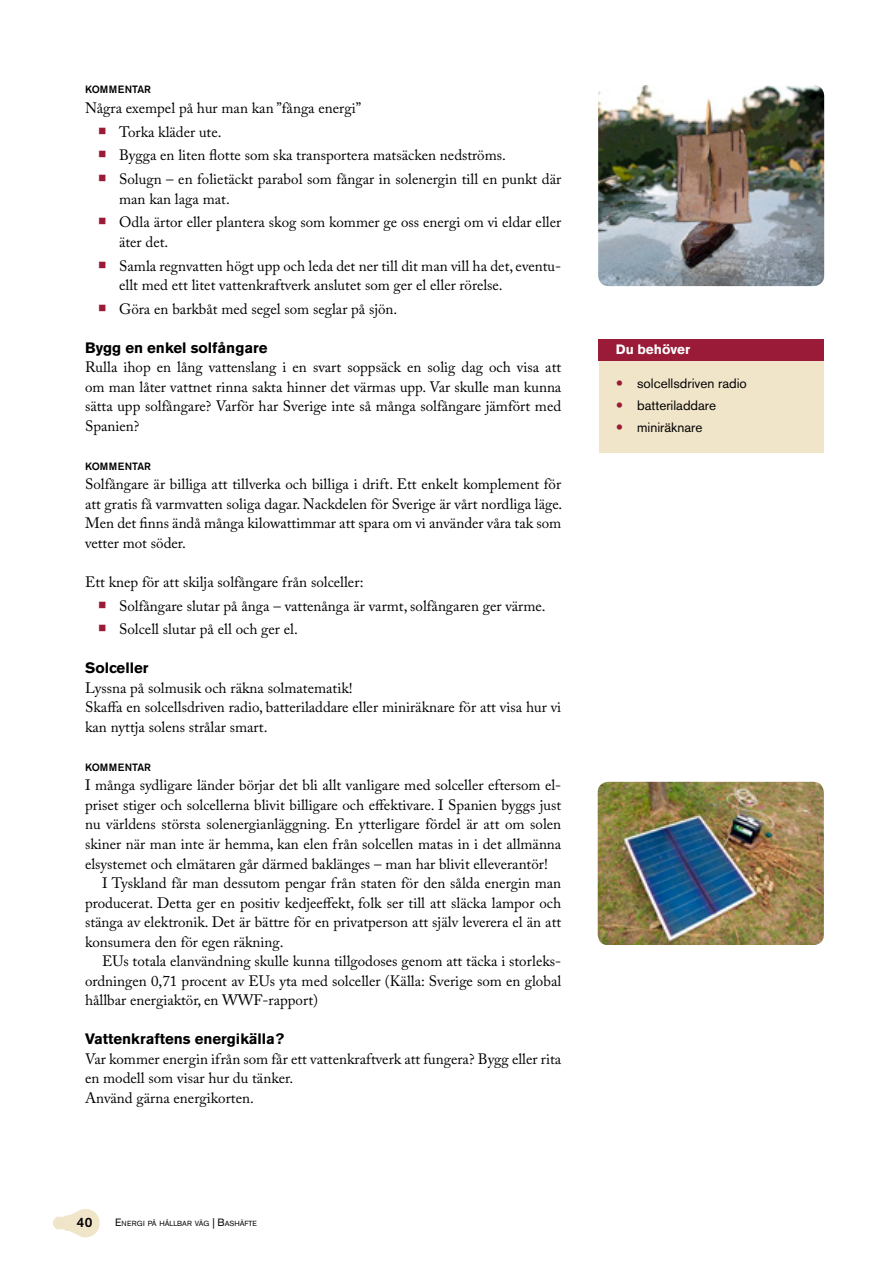
<style>
.page{position:relative;width:893px;height:1263px;background:#fff}
.page>*{position:absolute;margin:0;border:0;box-sizing:border-box;transform-origin:0 0}
.t1{font:15px/19.5px "Adobe Caslon Pro";color:#000}
.t2{font:700 15px "Akzidenz Grotesk BE";color:#000}
.t3{font:13.5px/22.2px "Akzidenz Grotesk BE";color:#000}
.t4{font:700 13.5px "Akzidenz Grotesk BE";color:#fff}
.t5{font:500 13.5px "Akzidenz Grotesk BE";color:#000}
.t6{font:500 10.5px "Akzidenz Grotesk BE";color:#000}
.t7{font:7.35px "Akzidenz Grotesk BE";color:#000}
.s1{font-size:10.5px}
</style>
<div class="page">
<svg style="left:53px;top:1209px;width:47px;height:28px"></svg>
<div style="left:599px;top:362px;width:224px;height:91px;background:#f0e4c9"></div>
<div style="left:599px;top:339px;width:225px;height:22px;background:#9a1b37"></div>
<img style="left:598px;top:85px;width:226px;height:201px">
<img style="left:598px;top:782px;width:226px;height:163px">
<p class="t6" style="left:85px;top:83px;width:67px">KOMMENTAR</p>
<p class="t1" style="left:119px;top:96px;width:444px;line-height:23.7px;text-indent:-34px">Några exempel på hur man kan ”fånga energi”<br>Torka kläder ute.<br>Bygga en liten flotte som ska transportera matsäcken nedströms.<br>Solugn – en folietäckt parabol som fångar in solenergin till en punkt där</p>
<p class="t1" style="left:119px;top:187px;width:444px;line-height:23.7px">man kan laga mat.<br>Odla ärtor eller plantera skog som kommer ge oss energi om vi eldar eller</p>
<p class="t1" style="left:119px;top:230px;width:444px;line-height:23.7px">äter det.<br>Samla regnvatten högt upp och leda det ner till dit man vill ha det, eventu-</p>
<p class="t1" style="left:119px;top:273px;width:385px;line-height:23.7px">ellt med ett litet vattenkraftverk anslutet som ger el eller rörelse.<br>Göra en barkbåt med segel som seglar på sjön.</p>
<p class="t2" style="left:85px;top:339px;width:184px">Bygg en enkel solfångare</p>
<p class="t1" style="left:85px;top:357px;width:478px;text-align:justify">Rulla ihop en lång vattenslang i en svart soppsäck en solig dag och visa att om man låter vattnet rinna sakta hinner det värmas upp. Var skulle man kunna sätta upp solfångare? Varför har Sverige inte så många solfångare jämfört med Spanien?</p>
<p class="t6" style="left:85px;top:460px;width:67px">KOMMENTAR</p>
<p class="t1" style="left:85px;top:474px;width:479px;text-align:justify">Solfångare är billiga att tillverka och billiga i drift. Ett enkelt komplement för att gratis få varmvatten soliga dagar. Nackdelen för Sverige är vårt nordliga läge.<br>Men det finns ändå många kilowattimmar att spara om vi använder våra tak som vetter mot söder.</p>
<p class="t1" style="left:119px;top:570px;width:428px;line-height:23.7px;text-indent:-34px">Ett knep för att skilja solfångare från solceller:<br>Solfångare slutar på ånga – vattenånga är varmt, solfångaren ger värme.<br>Solcell slutar på ell och ger el.</p>
<p class="t2" style="left:85px;top:659px;width:65px">Solceller</p>
<p class="t1" style="left:85px;top:678px;width:478px">Lyssna på solmusik och räkna solmatematik!<br>Skaffa en solcellsdriven radio, batteriladdare eller miniräknare för att visa hur vi kan nyttja solens strålar smart.</p>
<p class="t6" style="left:85px;top:761px;width:67px">KOMMENTAR</p>
<p class="t1" style="left:85px;top:775px;width:478px">I många sydligare länder börjar det bli allt vanligare med solceller eftersom el-</p>
<p class="t1" style="left:85px;top:795px;width:478px">priset stiger och solcellerna blivit billigare och effektivare. I Spanien byggs just</p>
<p class="t1" style="left:85px;top:814px;width:478px">nu världens största solenergianläggning. En ytterligare fördel är att om solen</p>
<p class="t1" style="left:85px;top:834px;width:478px">skiner när man inte är hemma, kan elen från solcellen matas in i det allmänna</p>
<p class="t1" style="left:85px;top:853px;width:464px">elsystemet och elmätaren går därmed baklänges – man har blivit elleverantör!</p>
<p class="t1" style="left:102px;top:873px;width:461px">I Tyskland får man dessutom pengar från staten för den sålda energin man</p>
<p class="t1" style="left:85px;top:892px;width:478px">producerat. Detta ger en positiv kedjeeffekt, folk ser till att släcka lampor och</p>
<p class="t1" style="left:85px;top:912px;width:478px">stänga av elektronik. Det är bättre för en privatperson att själv leverera el än att</p>
<p class="t1" style="left:85px;top:931px;width:200px">konsumera den för egen räkning.</p>
<p class="t1" style="left:102px;top:951px;width:461px">EUs totala elanvändning skulle kunna tillgodoses genom att täcka i storleks-</p>
<p class="t1" style="left:85px;top:970px;width:478px">ordningen 0,71 procent av EUs yta med solceller (Källa: Sverige som en global</p>
<p class="t1" style="left:85px;top:990px;width:235px">hållbar energiaktör, en WWF-rapport)</p>
<p class="t2" style="left:85px;top:1030px;width:201px">Vattenkraftens energikälla?</p>
<p class="t1" style="left:85px;top:1048px;width:478px">Var kommer energin ifrån som får ett vattenkraftverk att fungera? Bygg eller rita en modell som visar hur du tänker.<br>Använd gärna energikorten.</p>
<p class="t5" style="left:77px;top:1214px;width:17px">40</p>
<p class="t7" style="left:115px;top:1219px;width:142px"><span class="s1">E</span>NERGI PÅ HÅLLBAR VÄG <span class="s1">| B</span>ASHÄFTE</p>
<p class="t4" style="left:616px;top:342px;width:76px">Du behöver</p>
<p class="t3" style="left:637px;top:372px;width:111px">solcellsdriven radio batteriladdare miniräknare</p>
</div>
